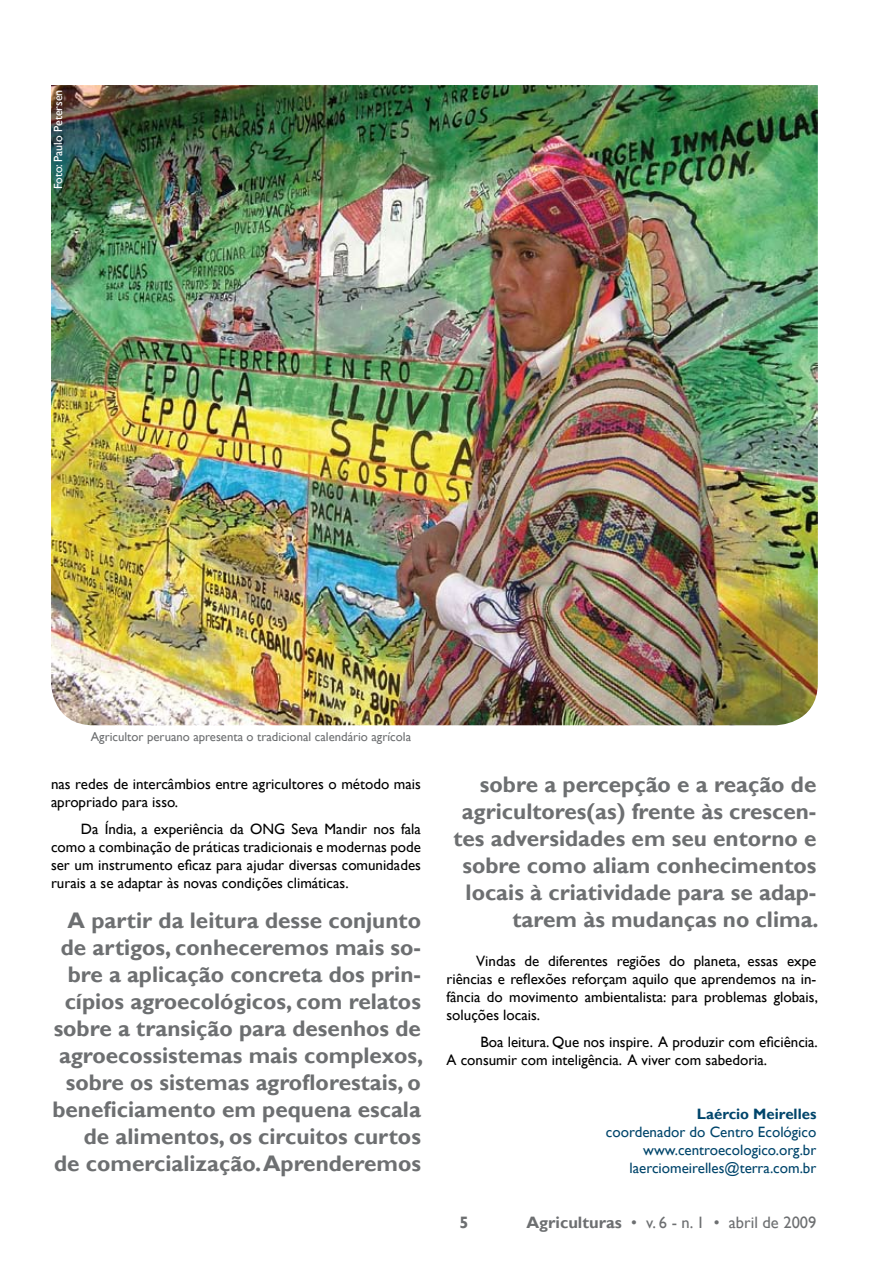
<style>
.page{position:relative;width:893px;height:1263px;background:#fff}
.page>*{position:absolute;margin:0;border:0;box-sizing:border-box;transform-origin:0 0}
.t1{font:700 22.5px/27px "Gill Sans";color:#6d6f71;text-align:right}
.t2{font:16.5px "Gill Sans";color:#6d6f71}
.t3{font:700 16.5px "Gill Sans";color:#6d6f71}
.t4{font:15px/18px "Gill Sans";color:#000}
.t5{font:15px/18px "Gill Sans";color:#00456b;text-align:right}
.t6{font:700 15px "Gill Sans";color:#00456b}
.t7{font:12.75px "Gill Sans";color:#6d6f71}
.t8{font:12px "Gill Sans";color:#fff}
.s1{font-weight:700}
</style>
<div class="page">
<img style="left:51px;top:85px;width:767px;height:640px">
<p class="t8" style="left:51px;top:189px;width:101px;rotate:-90deg">Foto: Paulo Petersen</p>
<p class="t7" style="left:91px;top:729px;width:322px">Agricultor peruano apresenta o tradicional calendário agrícola</p>
<p class="t4" style="left:51px;top:776px;width:371px">nas redes de intercâmbios entre agricultores o método mais apropriado para isso.</p>
<p class="t4" style="left:51px;top:820px;width:371px;text-align:justify;text-indent:30px">Da Índia, a experiência da ONG Seva Mandir nos fala como a combinação de práticas tradicionais e modernas pode ser um instrumento eficaz para ajudar diversas comunidades rurais a se adaptar às novas condições climáticas.</p>
<p class="t1" style="left:52px;top:907px;width:372px">A partir da leitura desse conjunto de artigos, conheceremos mais so&shy;bre a aplicação concreta dos prin&shy;cípios agroecológicos, com relatos sobre a transição para desenhos de agroecossistemas mais complexos, sobre os sistemas agroflorestais, o beneficiamento em pequena escala de alimentos, os circuitos curtos<br>de comercialização. Aprenderemos</p>
<h1 class="t1" style="left:453px;top:772px;width:367px">sobre a percepção e a reação de agricultores(as) frente às crescen&shy;tes adversidades em seu entorno e sobre como aliam conhecimentos locais à criatividade para se adap&shy;tarem às mudanças no clima.</h1>
<p class="t4" style="left:446px;top:952px;width:373px;text-align:justify;text-indent:30px">Vindas de diferentes regiões do planeta, essas expe riências e reflexões reforçam aquilo que aprendemos na in&shy;fância do movimento ambientalista: para problemas globais, soluções locais.</p>
<p class="t4" style="left:446px;top:1033px;width:373px;text-indent:34px">Boa leitura. Que nos inspire. A produzir com eficiência.<br>A consumir com inteligência. A viver com sabedoria.</p>
<p class="t6" style="left:697px;top:1105px;width:121px">Laércio Meirelles</p>
<p class="t5" style="left:606px;top:1123px;width:212px">coordenador do Centro Ecológico www.centroecologico.org.br laerciomeirelles@terra.com.br</p>
<p class="t3" style="left:459px;top:1212px;width:11px">5</p>
<p class="t2" style="left:526px;top:1212px;width:292px"><span class="s1">Agriculturas</span> • v. 6 - n. 1 • abril de 2009</p>
</div>
